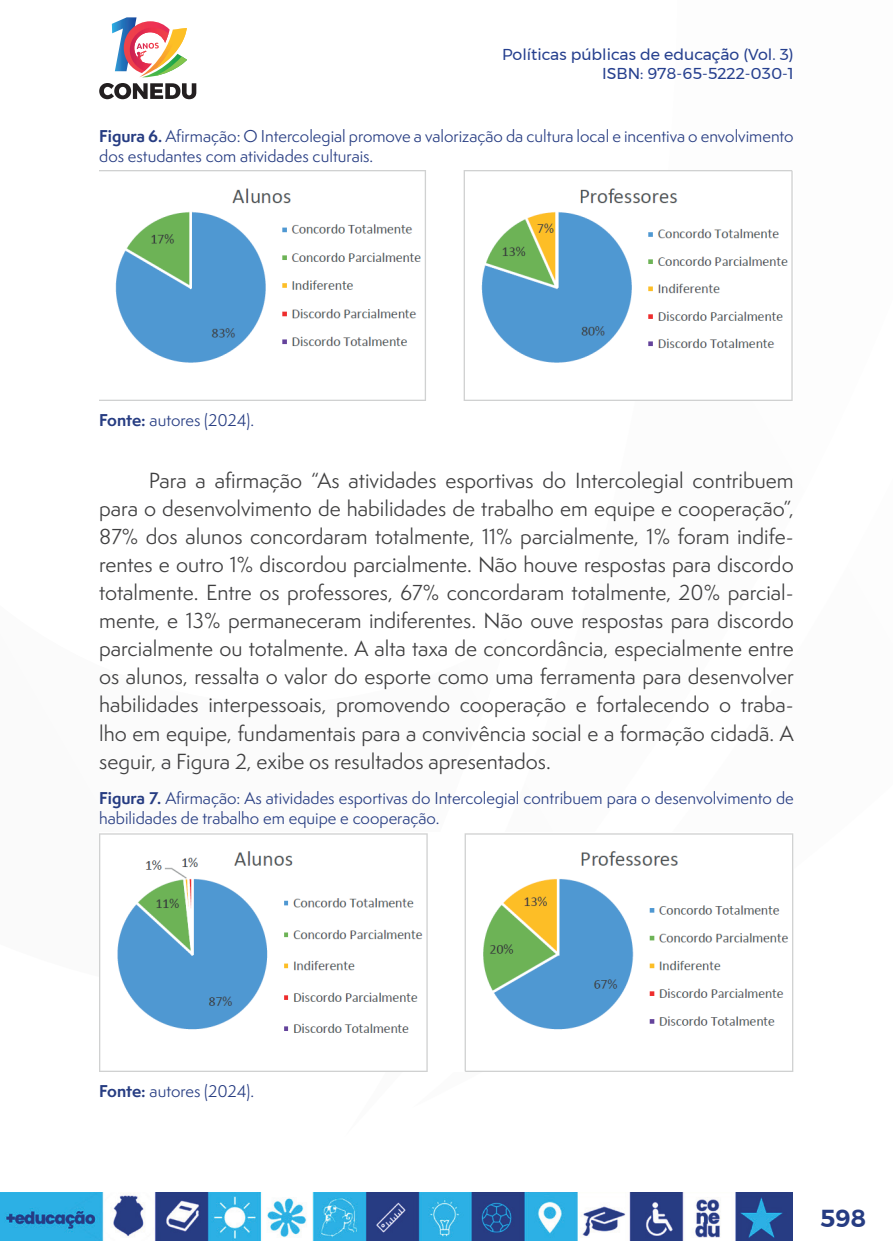
<style>
.page{position:relative;width:893px;height:1241px;background:#fff}
.page>*{position:absolute;margin:0;border:0;box-sizing:border-box;transform-origin:0 0}
.t1{font:600 24.5px "Montserrat";color:#263c82}
._7_CORPO{font:20.12px/28px "Semplicita Pro";color:#3e3e3f;text-align:justify}
._9_LEGENDAS{font:15.75px/20.1px "Semplicita Pro";color:#263c82}
.t2{font:15.75px/18.9px "Montserrat";color:#253f8e;text-align:right}
._13_FONTES{font:15.75px "Semplicita Pro";color:#263c82}
.s1{font-weight:700}
</style>
<div class="page">
<svg style="left:112px;top:17px;width:75px;height:60px"></svg>
<svg style="left:99px;top:83px;width:97px;height:16px"></svg>
<img style="left:0;top:1192px;width:793px;height:48px">
<img style="left:99px;top:171px;width:694px;height:230px">
<img style="left:99px;top:833px;width:695px;height:238px">
<p class="t2" style="left:502px;top:45px;width:293px">Políticas públicas de educação (Vol. 3)<br>ISBN: 978-65-5222-030-1</p>
<p class="_9_LEGENDAS" style="left:99px;top:126px;width:696px"><span class="s1">Figura 6.</span> Afirmação: O Intercolegial promove a valorização da cultura local e incentiva o envolvimento dos estudantes com atividades culturais.</p>
<p class="_13_FONTES" style="left:99px;top:409px;width:156px"><span class="s1">Fonte:</span> autores (2024).</p>
<p class="_7_CORPO" style="left:99px;top:466px;width:696px;text-indent:50px">Para a afirmação “As atividades esportivas do Intercolegial contribuem para o desenvolvimento de habilidades de trabalho em equipe e cooperação”, 87% dos alunos concordaram totalmente, 11% parcialmente, 1% foram indife&shy;rentes e outro 1% discordou parcialmente. Não houve respostas para discordo totalmente. Entre os professores, 67% concordaram totalmente, 20% parcial&shy;mente, e 13% permaneceram indiferentes. Não ouve respostas para discordo parcialmente ou totalmente. A alta taxa de concordância, especialmente entre os alunos, ressalta o valor do esporte como uma ferramenta para desenvolver habilidades interpessoais, promovendo cooperação e fortalecendo o traba&shy;lho em equipe, fundamentais para a convivência social e a formação cidadã. A seguir, a Figura 2, exibe os resultados apresentados.</p>
<p class="_9_LEGENDAS" style="left:99px;top:787px;width:696px"><span class="s1">Figura 7.</span> Afirmação: As atividades esportivas do Intercolegial contribuem para o desenvolvimento de habilidades de trabalho em equipe e cooperação.</p>
<p class="_13_FONTES" style="left:99px;top:1079px;width:156px"><span class="s1">Fonte:</span> autores (2024).</p>
<p class="t1" style="left:820px;top:1198px;width:48px">598</p>
</div>
